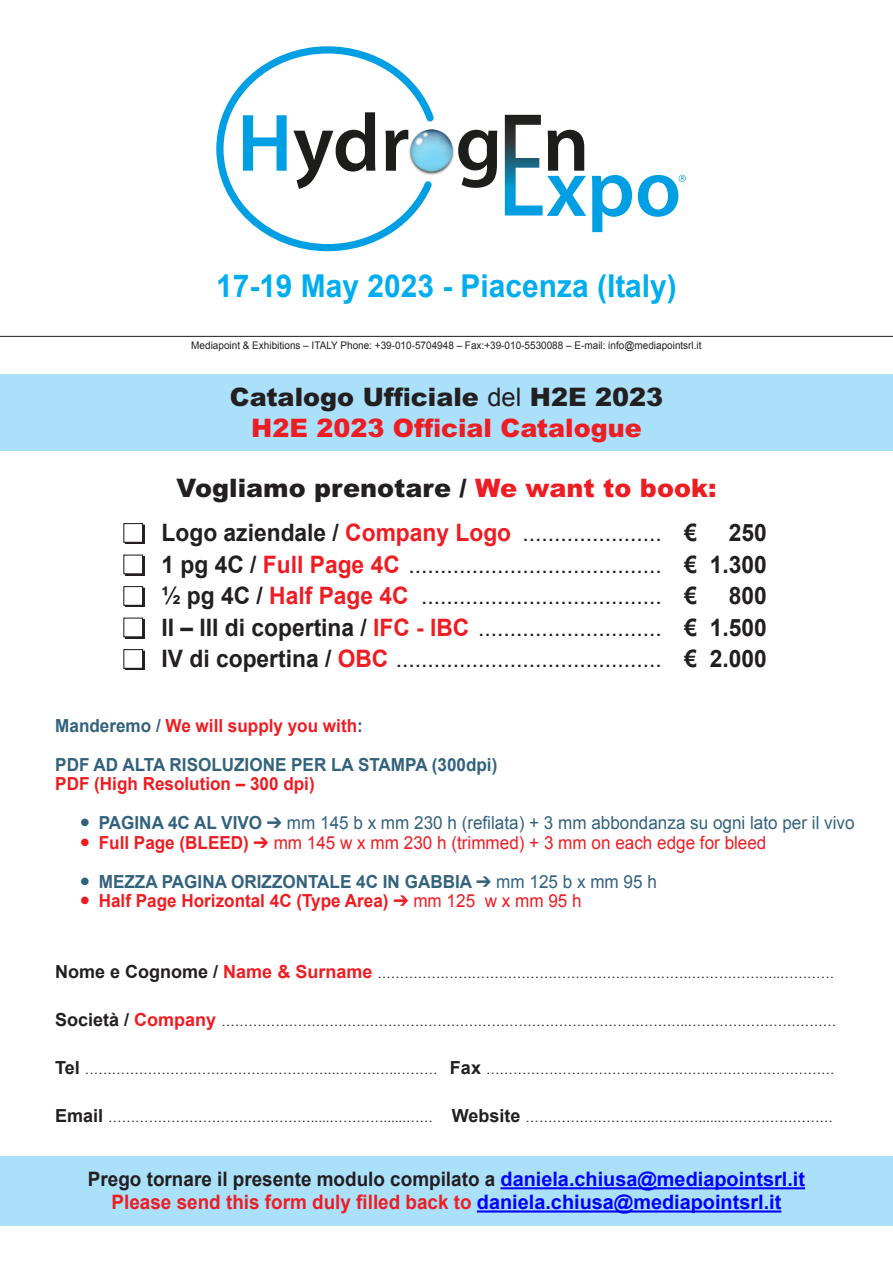
<style>
.page{position:relative;width:893px;height:1263px;background:#fff}
.page>*{position:absolute;margin:0;border:0;box-sizing:border-box;transform-origin:0 0}
.tab_1{font:700 31.5px "Arial";color:#00aeef;scale:.95 1}
.t1{font:900 25.5px "Arial MT Std";color:#231f20}
.t2{font:900 25.5px "Arial MT Std";color:#ee1d23}
.tab_1-2{font:24px "Arial";color:#231f20;scale:.95 1}
.tab_1-3{font:700 24px "Arial";color:#231f20;scale:.95 1}
.tab_1-4{font:700 19.95px "Arial";color:#231f20;scale:.95 1}
.tab_1-5{font:700 19.95px "Arial";color:#ee1d23;scale:.95 1}
.tab_1-6{font:700 18px "Arial";color:#ee1d23;scale:.95 1}
.tab_1-7{font:700 18px "Arial";color:#33627d;scale:.95 1}
.tab_1-8{font:18px "Arial";color:#33627d;scale:.95 1}
.tab_1-9{font:18px "Arial";color:#ee1d23;scale:.95 1}
.tab_1-10{font:13.5px "Arial";color:#231f20}
.tab_1-11{font:10.5px "Arial";color:#231f20;scale:.95 1}
.s1{font-family:"Arial";font-weight:400}
.s2{color:#ee1d23}
.s3{font-weight:700}
.s4{font-weight:700;color:#ee1d23}
.s5{color:#33627d}
.s6{font-weight:400}
.s7{font-weight:700;font-size:18px}
.s8{font-weight:700;font-size:18px;color:#ee1d23}
.s9{color:#00f}
</style>
<div class="page">
<div style="left:0;top:1156px;width:893px;height:70px;background:#aae0f9"></div>
<div style="left:0;top:374px;width:893px;height:77px;background:#aae0f9"></div>
<hr style="left:0;top:336px;width:893px;height:1px;background:#231f20">
<div style="left:125px;top:524px;width:20px;height:20px;background:#231f20"></div>
<div style="left:124px;top:524px;width:19px;height:18px;background:#fff"></div>
<div style="left:123px;top:523px;width:20px;height:20px;border:1px solid #231f20"></div>
<div style="left:125px;top:556px;width:20px;height:20px;background:#231f20"></div>
<div style="left:124px;top:555px;width:19px;height:19px;background:#fff"></div>
<div style="left:125px;top:587px;width:20px;height:20px;background:#231f20"></div>
<div style="left:124px;top:587px;width:19px;height:18px;background:#fff"></div>
<div style="left:123px;top:586px;width:20px;height:20px;border:1px solid #231f20"></div>
<div style="left:125px;top:619px;width:20px;height:20px;background:#231f20"></div>
<div style="left:124px;top:618px;width:19px;height:19px;background:#fff"></div>
<div style="left:125px;top:650px;width:20px;height:20px;background:#231f20"></div>
<div style="left:124px;top:650px;width:19px;height:18px;background:#fff"></div>
<div style="left:123px;top:649px;width:20px;height:20px;border:1px solid #231f20"></div>
<hr style="left:500px;top:1187px;width:305px;height:2px;background:#00f">
<hr style="left:477px;top:1210px;width:304px;height:2px;background:#00f">
<svg style="left:592px;top:175px;width:40px;height:57px"></svg>
<svg style="left:505px;top:115px;width:81px;height:101px"></svg>
<svg style="left:638px;top:175px;width:48px;height:42px"></svg>
<svg style="left:216px;top:46px;width:218px;height:206px"></svg>
<svg style="left:408px;top:129px;width:28px;height:1px"></svg>
<svg style="left:386px;top:130px;width:111px;height:58px"></svg>
<p class="tab_1" style="left:216px;top:265px;width:486px">17-19 May 2023 - Piacenza (Italy)</p>
<p class="tab_1-11" style="left:191px;top:339px;width:539px">Mediapoint &amp; Exhibitions – ITALY Phone: +39-010-5704948 – Fax:+39-010-5530088 – E-mail: info@mediapointsrl.it</p>
<p class="t1" style="left:230px;top:380px;width:435px">Catalogo Ufficiale <span class="s1">del</span> H2E 2023</p>
<p class="t2" style="left:251px;top:412px;width:392px">H2E 2023 Official Catalogue</p>
<p class="t1" style="left:176px;top:472px;width:542px">Vogliamo prenotare / <span class="s2">We want to book:</span></p>
<p class="tab_1-2" style="left:162px;top:517px;width:565px"><span class="s3">Logo aziendale /</span> <span class="s4">Company Logo</span> ...................... <span class="s3">€</span></p>
<p class="tab_1-3" style="left:729px;top:517px;width:42px">250</p>
<p class="tab_1-2" style="left:162px;top:549px;width:638px"><span class="s3">1 pg 4C /</span> <span class="s4">Full Page 4C</span> ........................................ <span class="s3">€ 1.300</span></p>
<p class="tab_1-2" style="left:162px;top:580px;width:565px"><span class="s3">½ pg 4C /</span> <span class="s4">Half Page 4C</span> ...................................... <span class="s3">€</span></p>
<p class="tab_1-3" style="left:729px;top:580px;width:42px">800</p>
<p class="tab_1-2" style="left:162px;top:612px;width:638px"><span class="s3">II – III di copertina /</span> <span class="s4">IFC - IBC</span> ............................. <span class="s3">€ 1.500</span></p>
<p class="tab_1-2" style="left:162px;top:643px;width:638px"><span class="s3">IV di copertina /</span> <span class="s4">OBC</span> .......................................... <span class="s3">€ 2.000</span></p>
<p class="tab_1-6" style="left:55px;top:714px;width:325px"><span class="s5">Manderemo /</span> We will supply you with<span class="s5">:</span></p>
<p class="tab_1-7" style="left:55px;top:753px;width:467px">PDF AD ALTA RISOLUZIONE PER LA STAMPA (300dpi)</p>
<p class="tab_1-6" style="left:55px;top:772px;width:275px">PDF (High Resolution – 300 dpi)</p>
<p class="tab_1-8" style="left:81px;top:811px;width:816px">● <span class="s3">PAGINA 4C AL VIVO</span> ➔ mm 145 b x mm 230 h (refilata) + 3 mm abbondanza su ogni lato per il vivo</p>
<p class="tab_1-9" style="left:81px;top:831px;width:723px">● <span class="s3">Full Page (BLEED)</span> ➔ mm 145 w x mm 230 h (trimmed) + 3 mm on each edge for bleed</p>
<p class="tab_1-7" style="left:81px;top:870px;width:608px">● MEZZA PAGINA ORIZZONTALE 4C IN GABBIA ➔ <span class="s6">mm 125 b x mm 95 h</span></p>
<p class="tab_1-6" style="left:81px;top:889px;width:529px">● Half Page Horizontal 4C (Type Area) ➔ <span class="s6">mm 125 w x mm 95 h</span></p>
<p class="tab_1-10" style="left:55px;top:965px;width:780px"><span class="s7">Nome e Cognome /</span> <span class="s8">Name &amp; Surname</span> …………………………………………………………….………………..…………</p>
<p class="tab_1-10" style="left:55px;top:1013px;width:783px"><span class="s7">Società /</span> <span class="s8">Company</span> …………………………………………………………………………………………..……………………………</p>
<p class="tab_1-10" style="left:55px;top:1061px;width:781px"><span class="s7">Tel</span> ………………………………………………..…………..……… <span class="s7">Fax</span> …………………………………….…….……….………………</p>
<p class="tab_1-10" style="left:55px;top:1109px;width:779px"><span class="s7">Email</span> ……………………………………….....…………......…… <span class="s7">Website</span> ………………………..…….….......……………………</p>
<p class="tab_1-4" style="left:88px;top:1166px;width:756px">Prego tornare il presente modulo compilato a <span class="s9">daniela.chiusa@mediapointsrl.it</span></p>
<p class="tab_1-5" style="left:112px;top:1189px;width:707px">Please send this form duly filled back to <span class="s9">daniela.chiusa@mediapointsrl.it</span></p>
</div>
